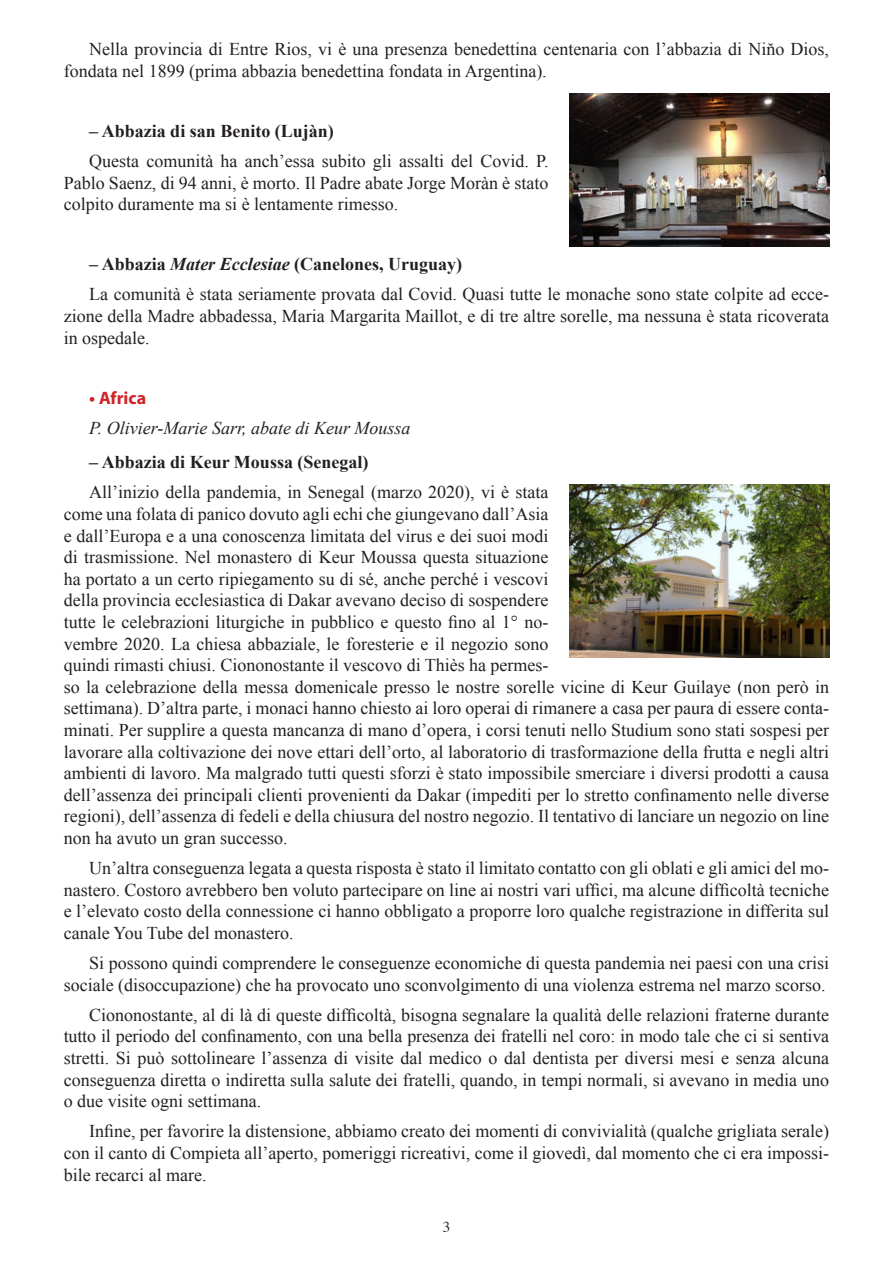
<style>
.page{position:relative;width:893px;height:1263px;background:#fff}
.page>*{position:absolute;margin:0;border:0;box-sizing:border-box;transform-origin:0 0}
.Texte{font:18px/21.6px "Times New Roman";color:#231f20;text-align:justify}
.Texte-2{font:700 18px "Times New Roman";color:#231f20}
.Texte-3{font:italic 18px "Times New Roman";color:#231f20}
.Texte-4{font:700 18px "Myriad Pro";color:#d1232a}
.t1{font:15px "Times";color:#231f20}
.s1{font-style:italic}
</style>
<div class="page">
<img style="left:570px;top:94px;width:259px;height:153px">
<img style="left:570px;top:485px;width:259px;height:172px">
<p class="Texte" style="left:64px;top:38px;width:767px;text-indent:26px">Nella provincia di Entre Rios, vi è una presenza benedettina centenaria con l’abbazia di Niňo Dios, fondata nel 1899 (prima abbazia benedettina fondata in Argentina).</p>
<p class="Texte-2" style="left:89px;top:118px;width:246px">– Abbazia di san Benito (Lujàn)</p>
<p class="Texte" style="left:64px;top:150px;width:486px;text-indent:26px">Questa comunità ha anch’essa subito gli assalti del Covid. P.<br>Pablo Saenz, di 94 anni, è morto. Il Padre abate Jorge Moràn è stato colpito duramente ma si è lentamente rimesso.</p>
<p class="Texte-2" style="left:89px;top:252px;width:374px">– Abbazia <span class="s1">Mater Ecclesiae</span> (Canelones, Uruguay)</p>
<p class="Texte" style="left:64px;top:283px;width:767px;text-indent:26px">La comunità è stata seriamente provata dal Covid. Quasi tutte le monache sono state colpite ad ecce&shy;zione della Madre abbadessa, Maria Margarita Maillot, e di tre altre sorelle, ma nessuna è stata ricoverata in ospedale.</p>
<p class="Texte-4" style="left:89px;top:386px;width:58px">• Africa</p>
<p class="Texte-3" style="left:89px;top:416px;width:323px">P. Olivier-Marie Sarr, abate di Keur Moussa</p>
<p class="Texte-2" style="left:89px;top:450px;width:281px">– Abbazia di Keur Moussa (Senegal)</p>
<p class="Texte" style="left:64px;top:481px;width:767px;text-align:left;text-indent:26px">All’inizio della pandemia, in Senegal (marzo 2020), vi è stata<br>come una folata di panico dovuto agli echi che giungevano dall’Asia<br>e dall’Europa e a una conoscenza limitata del virus e dei suoi modi<br>di trasmissione. Nel monastero di Keur Moussa questa situazione<br>ha portato a un certo ripiegamento su di sé, anche perché i vescovi<br>della provincia ecclesiastica di Dakar avevano deciso di sospendere<br>tutte le celebrazioni liturgiche in pubblico e questo fino al 1° no-<br>vembre 2020. La chiesa abbaziale, le foresterie e il negozio sono<br>quindi rimasti chiusi. Ciononostante il vescovo di Thiès ha permes-<br>so la celebrazione della messa domenicale presso le nostre sorelle vicine di Keur Guilaye (non però in settimana). D’altra parte, i monaci hanno chiesto ai loro operai di rimanere a casa per paura di essere conta&shy;minati. Per supplire a questa mancanza di mano d’opera, i corsi tenuti nello Studium sono stati sospesi per lavorare alla coltivazione dei nove ettari dell’orto, al laboratorio di trasformazione della frutta e negli altri ambienti di lavoro. Ma malgrado tutti questi sforzi è stato impossibile smerciare i diversi prodotti a causa dell’assenza dei principali clienti provenienti da Dakar (impediti per lo stretto confinamento nelle diverse regioni), dell’assenza di fedeli e della chiusura del nostro negozio. Il tentativo di lanciare un negozio on line non ha avuto un gran successo.</p>
<p class="Texte" style="left:64px;top:857px;width:767px;text-indent:26px">Un’altra conseguenza legata a questa risposta è stato il limitato contatto con gli oblati e gli amici del mo&shy;nastero. Costoro avrebbero ben voluto partecipare on line ai nostri vari uffici, ma alcune difficoltà tecniche e l’elevato costo della connessione ci hanno obbligato a proporre loro qualche registrazione in differita sul canale You Tube del monastero.</p>
<p class="Texte" style="left:64px;top:952px;width:767px;text-align:right">Si possono quindi comprendere le conseguenze economiche di questa pandemia nei paesi con una crisi sociale (disoccupazione) che ha provocato uno sconvolgimento di una violenza estrema nel marzo scorso.</p>
<p class="Texte" style="left:64px;top:1004px;width:767px;text-indent:26px">Ciononostante, al di là di queste difficoltà, bisogna segnalare la qualità delle relazioni fraterne durante tutto il periodo del confinamento, con una bella presenza dei fratelli nel coro: in modo tale che ci si sentiva stretti. Si può sottolineare l’assenza di visite dal medico o dal dentista per diversi mesi e senza alcuna conseguenza diretta o indiretta sulla salute dei fratelli, quando, in tempi normali, si avevano in media uno o due visite ogni settimana.</p>
<p class="Texte" style="left:64px;top:1120px;width:767px;text-indent:26px">Infine, per favorire la distensione, abbiamo creato dei momenti di convivialità (qualche grigliata serale) con il canto di Compieta all’aperto, pomeriggi ricreativi, come il giovedì, dal momento che ci era impossi&shy;bile recarci al mare.</p>
<p class="t1" style="left:443px;top:1213px;width:9px">3</p>
</div>
